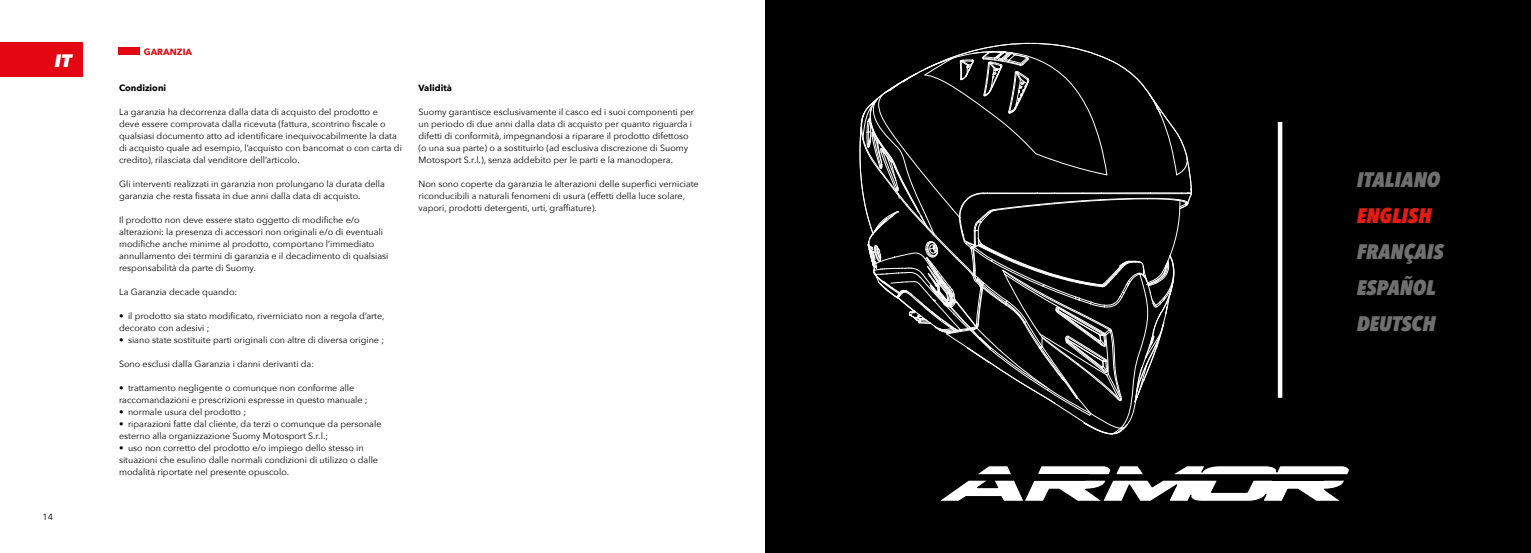
<style>
.page{position:relative;width:1531px;height:553px;background:#fff}
.page>*{position:absolute;margin:0;border:0;box-sizing:border-box;transform-origin:0 0}
.t1{font:italic 800 21px/36px "Avenir Next Condensed";color:#706f6f}
.t2{font:italic 800 21px "Avenir Next Condensed";color:#e41b13}
.t3{font:italic 800 18px "Avenir Next";color:#fff}
.t4{font:9px/12px "Avenir Next";color:#000}
.t5{font:700 9px "Avenir Next";color:#000}
.t6{font:700 9px "Avenir Next";color:#e30613}
</style>
<div class="page">
<div style="left:0;top:43px;width:83px;height:34px;background:#e30613"></div>
<div style="left:118px;top:47px;width:22px;height:7px;background:#e30613"></div>
<div style="left:765px;top:0;width:766px;height:553px;background:#000"></div>
<hr style="left:1278px;top:122px;width:4px;height:276px;background:#fff">
<svg style="left:860px;top:43px;width:332px;height:391px"></svg>
<svg style="left:941px;top:465px;width:408px;height:37px"></svg>
<hr style="left:1034px;top:479px;width:51px;height:1px;background:#000">
<h2 class="t3" style="left:55px;top:49px;width:19px">IT</h2>
<p class="t4" style="left:43px;top:510px;width:12px">14</p>
<p class="t6" style="left:144px;top:44px;width:50px">GARANZIA</p>
<p class="t5" style="left:119px;top:80px;width:49px">Condizioni</p>
<p class="t4" style="left:119px;top:105px;width:284px">La garanzia ha decorrenza dalla data di acquisto del prodotto e<br>deve essere comprovata dalla ricevuta (fattura, scontrino fiscale o qualsiasi documento atto ad identificare inequivocabilmente la data di acquisto quale ad esempio, l’acquisto con bancomat o con carta di credito), rilasciata dal venditore dell’articolo.</p>
<p class="t4" style="left:119px;top:177px;width:267px">Gli interventi realizzati in garanzia non prolungano la durata della garanzia che resta fissata in due anni dalla data di acquisto.</p>
<p class="t4" style="left:119px;top:213px;width:271px">Il prodotto non deve essere stato oggetto di modifiche e/o alterazioni: la presenza di accessori non originali e/o di eventuali modifiche anche minime al prodotto, comportano l’immediato annullamento dei termini di garanzia e il decadimento di qualsiasi responsabilità da parte di Suomy.</p>
<p class="t4" style="left:119px;top:285px;width:120px">La Garanzia decade quando:</p>
<p class="t4" style="left:119px;top:309px;width:267px">• il prodotto sia stato modificato, riverniciato non a regola d’arte, decorato con adesivi ;</p>
<p class="t4" style="left:119px;top:333px;width:266px">• siano state sostituite parti originali con altre di diversa origine ;</p>
<p class="t4" style="left:119px;top:357px;width:196px">Sono esclusi dalla Garanzia i danni derivanti da:</p>
<p class="t4" style="left:119px;top:381px;width:250px">• trattamento negligente o comunque non conforme alle raccomandazioni e prescrizioni espresse in questo manuale ;</p>
<p class="t4" style="left:119px;top:405px;width:128px">• normale usura del prodotto ;</p>
<p class="t4" style="left:119px;top:417px;width:264px">• riparazioni fatte dal cliente, da terzi o comunque da personale esterno alla organizzazione Suomy Motosport S.r.l.;</p>
<p class="t4" style="left:119px;top:441px;width:260px">• uso non corretto del prodotto e/o impiego dello stesso in situazioni che esulino dalle normali condizioni di utilizzo o dalle modalità riportate nel presente opuscolo.</p>
<p class="t5" style="left:418px;top:80px;width:35px">Validità</p>
<p class="t4" style="left:418px;top:105px;width:277px">Suomy garantisce esclusivamente il casco ed i suoi componenti per un periodo di due anni dalla data di acquisto per quanto riguarda i difetti di conformità, impegnandosi a riparare il prodotto difettoso (o una sua parte) o a sostituirlo (ad esclusiva discrezione di Suomy Motosport S.r.l.), senza addebito per le parti e la manodopera.</p>
<p class="t4" style="left:418px;top:177px;width:282px">Non sono coperte da garanzia le alterazioni delle superfici verniciate riconducibili a naturali fenomeni di usura (effetti della luce solare, vapori, prodotti detergenti, urti, graffiature).</p>
<h1 class="t1" style="left:1356px;top:161px;width:85px">ITALIANO</h1>
<h1 class="t2" style="left:1356px;top:202px;width:77px">ENGLISH</h1>
<h1 class="t1" style="left:1356px;top:233px;width:89px">FRANÇAIS<br>ESPAÑOL<br>DEUTSCH</h1>
</div>
